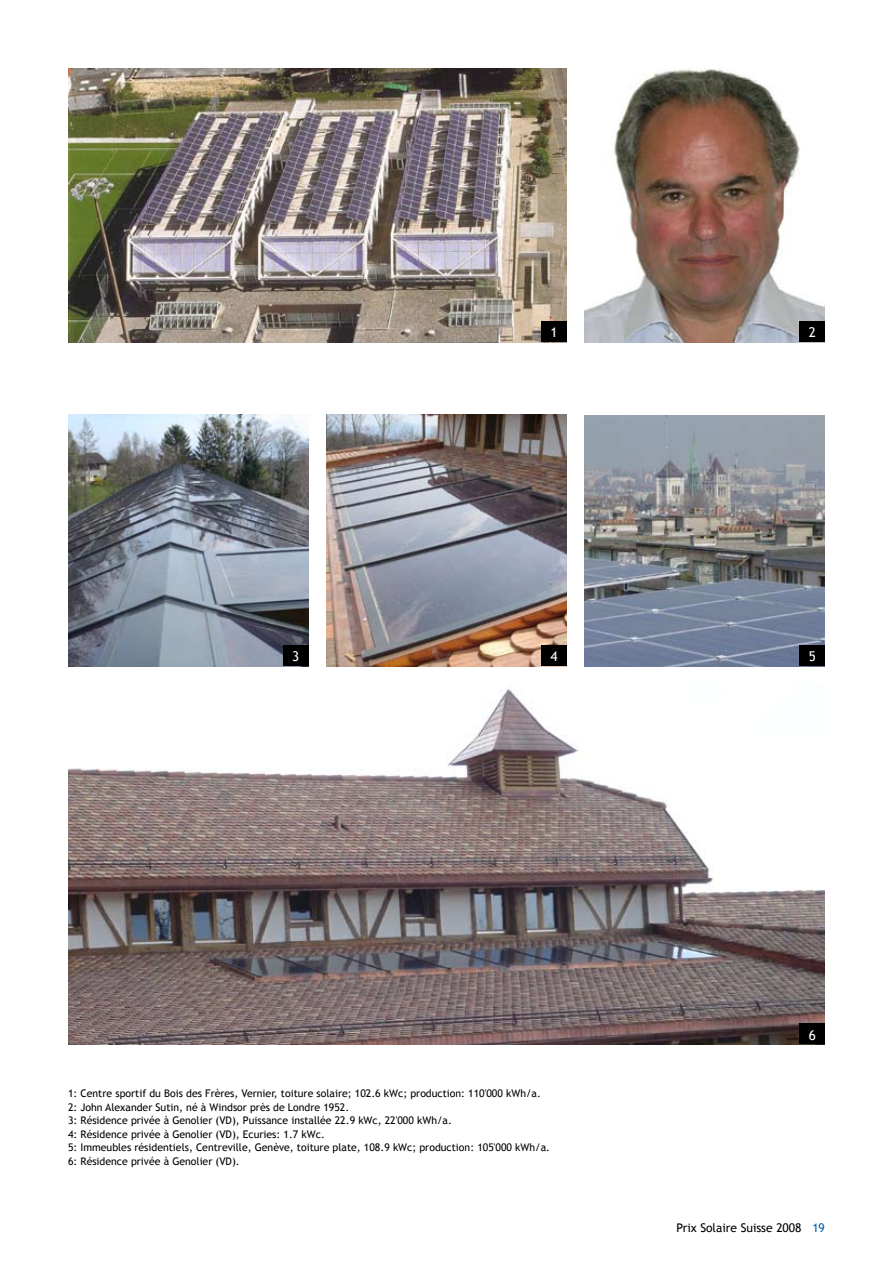
<style>
.page{position:relative;width:893px;height:1263px;background:#fff}
.page>*{position:absolute;margin:0;border:0;box-sizing:border-box;transform-origin:0 0}
.t1{font:13.5px "Trebuchet MS";color:#fff}
.t2{font:12px "Trebuchet MS";color:#000}
.t3{font:10.5px/13.5px "Trebuchet MS";color:#000}
.s1{color:#0060a9}
</style>
<div class="page">
<img style="left:585px;top:68px;width:240px;height:274px">
<img style="left:68px;top:68px;width:499px;height:274px">
<img style="left:68px;top:689px;width:757px;height:355px">
<img style="left:68px;top:414px;width:240px;height:252px">
<img style="left:326px;top:414px;width:241px;height:252px">
<div style="left:541px;top:321px;width:26px;height:21px;background:#000"></div>
<div style="left:800px;top:321px;width:25px;height:21px;background:#000"></div>
<div style="left:283px;top:645px;width:25px;height:21px;background:#000"></div>
<div style="left:541px;top:645px;width:26px;height:21px;background:#000"></div>
<div style="left:800px;top:1023px;width:25px;height:21px;background:#000"></div>
<img style="left:585px;top:415px;width:240px;height:251px">
<div style="left:800px;top:645px;width:25px;height:21px;background:#000"></div>
<p class="t1" style="left:550px;top:325px;width:9px">1</p>
<p class="t1" style="left:809px;top:325px;width:9px">2</p>
<p class="t1" style="left:292px;top:649px;width:9px">3</p>
<p class="t1" style="left:550px;top:649px;width:9px">4</p>
<p class="t1" style="left:809px;top:649px;width:9px">5</p>
<p class="t3" style="left:68px;top:1087px;width:483px">1: Centre sportif du Bois des Frères, Vernier, toiture solaire; 102.6 kWc; production: 110'000 kWh/a.<br>2: John Alexander Sutin, né à Windsor près de Londre 1952.<br>3: Résidence privée à Genolier (VD ), Puissance installée 22.9 kWc, 22'000 kWh/a.<br>4: Résidence privée à Genolier (VD ), Ecuries: 1.7 kWc.<br>5: I mmeubles résidentiels, Centreville, Genève, toiture plate, 108.9 kWc; production: 105'000 kWh/a.<br>6: Résidence privée à Genolier (VD ).</p>
<p class="t1" style="left:809px;top:1027px;width:9px">6</p>
<p class="t2" style="left:677px;top:1220px;width:150px">Prix Solaire Suisse 2008 <span class="s1">19</span></p>
</div>
